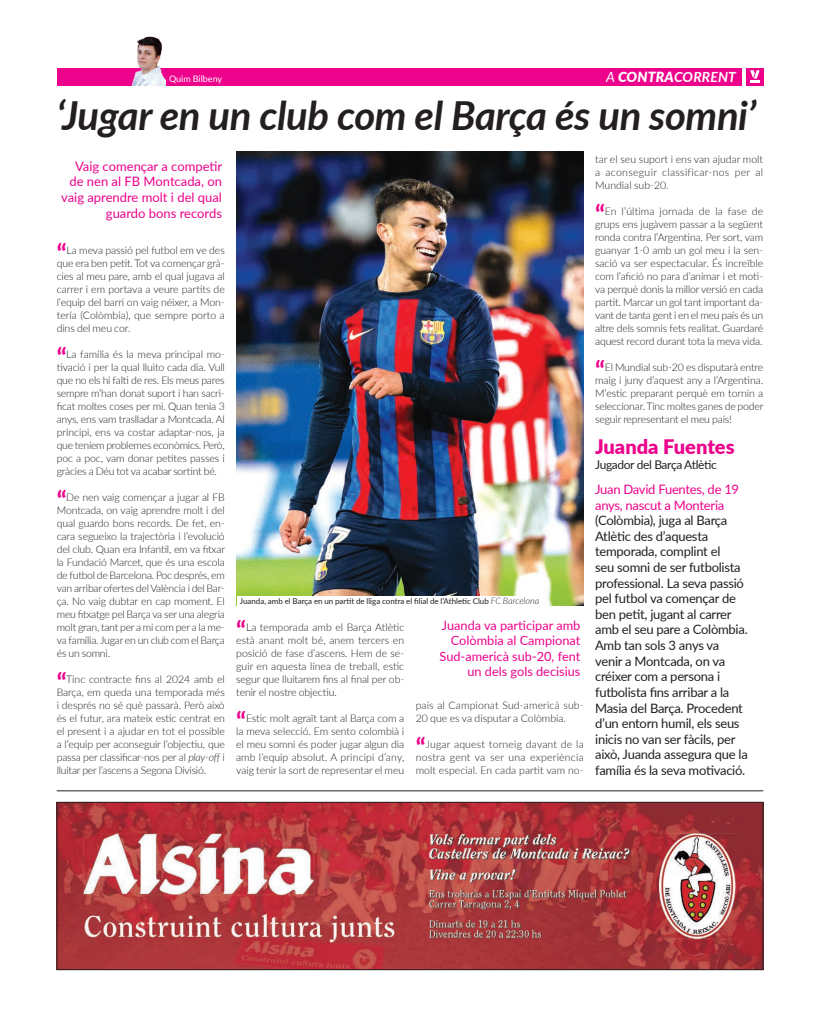
<style>
.page{position:relative;width:820px;height:1021px;background:#fff}
.page>*{position:absolute;margin:0;border:0;box-sizing:border-box;transform-origin:0 0}
.t1{font:italic 700 40px "Lato";letter-spacing:-.01em;color:#231f20}
.t2{font:700 26px "Lato";color:#ed028c}
.t3{font:900 20px "Lato";color:#ed028c}
.t4{font:italic 700 14px "Lato";letter-spacing:.01em;color:#fff}
.t5{font:13px/15.6px "Lato";letter-spacing:-.02em;color:#231f20}
.t6{font:13px/15.6px "Lato";color:#ed028c;text-align:right}
.t7{font:13px/15.6px "Lato";letter-spacing:-.02em;color:#ed028c}
.t8{font:12.7px/15.3px "Lato";color:#ed028c;text-align:right}
.t9{font:12px "Lato";letter-spacing:-.03em;color:#231f20}
.t10{font:300 10.5px/13px "Lato";letter-spacing:-.01em;color:#231f20;text-align:justify}
.t11{font:9px "Lato";color:#fff}
.t12{font:8px "Lato";color:#231f20}
.s1{font-weight:400}
.s2{font-weight:900}
.s3{font-style:italic}
.s4{font-weight:300;font-style:italic;font-size:9px}
</style>
<div class="page">
<div style="left:745px;top:68px;width:18px;height:17px;background:#ed028c"></div>
<svg style="left:750px;top:70px;width:9px;height:13px"></svg>
<div style="left:57px;top:68px;width:684px;height:17px;background:#ed028c"></div>
<img style="left:237px;top:152px;width:346px;height:453px">
<hr style="left:57px;top:790px;width:706px;height:1px;background:#231f20">
<div style="left:237px;top:596px;width:306px;height:12px;background:#fff"></div>
<img style="left:131px;top:36px;width:35px;height:49px">
<img style="left:59px;top:804px;width:702px;height:163px">
<div style="left:57px;top:802px;width:706px;height:167px;border:1px solid #231f20"></div>
<p class="t11" style="left:169px;top:72px;width:55px">Quim Bilbeny</p>
<h3 class="t4" style="left:606px;top:67px;width:131px"><span class="s1">A</span> <span class="s2">CONTRA</span>CORRENT</h3>
<h1 class="t1" style="left:57px;top:86px;width:700px">‘Jugar en un club com el Barça és un somni’</h1>
<p class="t6" style="left:61px;top:158px;width:162px">Vaig començar a competir de nen al FB Montcada, on vaig aprendre molt i del qual guardo bons records</p>
<h2 class="t2" style="left:57px;top:234px;width:12px">“</h2>
<p class="t10" style="left:57px;top:243px;width:169px;text-indent:10px">La meva passió pel futbol em ve des que era ben petit. Tot va començar grà&shy;cies al meu pare, amb el qual jugava al carrer i em portava a veure partits de l’equip del barri on vaig néixer, a Mon&shy;tería (Colòmbia), que sempre porto a dins del meu cor.</p>
<h2 class="t2" style="left:57px;top:338px;width:12px">“</h2>
<p class="t10" style="left:57px;top:347px;width:169px;text-indent:10px">La família és la meva principal mo&shy;tivació i per la qual lluito cada dia. Vull que no els hi falti de res. Els meus pares sempre m’han donat suport i han sacri&shy;ficat moltes coses per mi. Quan tenia 3 anys, ens vam traslladar a Montcada. Al principi, ens va costar adaptar-nos, ja que teníem problemes econòmics. Però, poc a poc, vam donar petites passes i gràcies a Déu tot va acabar sortint bé.</p>
<h2 class="t2" style="left:57px;top:481px;width:12px">“</h2>
<p class="t10" style="left:57px;top:490px;width:170px;text-indent:10px">De nen vaig començar a jugar al FB Montcada, on vaig aprendre molt i del qual guardo bons records. De fet, en&shy;cara segueixo la trajectòria i l’evolució del club. Quan era Infantil, em va fitxar la Fundació Marcet, que és una escola de futbol de Barcelona. Poc després, em van arribar ofertes del València i del Bar&shy;ça. No vaig dubtar en cap moment. El meu fitxatge pel Barça va ser una alegria molt gran, tant per a mi com per a la me&shy;va família. Jugar en un club com el Barça és un somni.</p>
<h2 class="t2" style="left:57px;top:663px;width:12px">“</h2>
<p class="t10" style="left:57px;top:672px;width:169px;text-indent:10px">Tinc contracte fins al 2024 amb el Barça, em queda una temporada més i després no sé què passarà. Però això és el futur, ara mateix estic centrat en el present i a ajudar en tot el possible a l’equip per aconseguir l’objectiu, que passa per classificar-nos per al <span class="s3">play-off</span> i lluitar per l’ascens a Segona Divisió.</p>
<p class="t12" style="left:240px;top:595px;width:301px">Juanda, amb el Barça en un partit de lliga contra el filial de l’Athletic Club <span class="s4">FC Barcelona</span></p>
<h2 class="t2" style="left:236px;top:611px;width:12px">“</h2>
<p class="t10" style="left:236px;top:620px;width:169px;text-indent:10px">La temporada amb el Barça Atlètic està anant molt bé, anem tercers en posició de fase d’ascens. Hem de se&shy;guir en aquesta línea de treball, estic segur que lluitarem fins al final per ob&shy;tenir el nostre objectiu.</p>
<h2 class="t2" style="left:236px;top:702px;width:12px">“</h2>
<p class="t10" style="left:236px;top:711px;width:169px;text-indent:10px">Estic molt agraït tant al Barça com a la meva selecció. Em sento colombià i el meu somni és poder jugar algun dia amb l’equip absolut. A principi d’any, vaig tenir la sort de representar el meu</p>
<p class="t8" style="left:439px;top:617px;width:142px">Juanda va participar amb<br>Colòmbia al Campionat<br>Sud-americà sub-20, fent un dels gols decisius</p>
<p class="t10" style="left:415px;top:698px;width:169px">país al Campionat Sud-americà sub-<br>20 que es va disputar a Colòmbia.</p>
<h2 class="t2" style="left:415px;top:728px;width:12px">“</h2>
<p class="t10" style="left:415px;top:737px;width:169px;text-indent:10px">Jugar aquest torneig davant de la nostra gent va ser una experiència molt especial. En cada partit vam no-</p>
<p class="t10" style="left:595px;top:152px;width:169px">tar el seu suport i ens van ajudar molt a aconseguir classificar-nos per al Mundial sub-20.</p>
<h2 class="t2" style="left:595px;top:195px;width:12px">“</h2>
<p class="t10" style="left:595px;top:204px;width:169px;text-indent:10px">En l’última jornada de la fase de grups ens jugàvem passar a la següent ronda contra l’Argentina. Per sort, vam guanyar 1-0 amb un gol meu i la sen&shy;sació va ser espectacular. És increïble com l’afició no para d’animar i et moti&shy;va perquè donis la millor versió en cada partit. Marcar un gol tant important da&shy;vant de tanta gent i en el meu país és un altre dels somnis fets realitat. Guardaré aquest record durant tota la meva vida.</p>
<h2 class="t2" style="left:595px;top:351px;width:12px">“</h2>
<p class="t10" style="left:595px;top:360px;width:170px;text-indent:10px">El Mundial sub-20 es disputarà entre maig i juny d’aquest any a l’Argentina.<br>M’estic preparant perquè em tornin a seleccionar. Tinc moltes ganes de poder seguir representant el meu país!</p>
<h3 class="t3" style="left:595px;top:431px;width:141px">Juanda Fuentes</h3>
<p class="t9" style="left:595px;top:456px;width:123px">Jugador del Barça Atlètic</p>
<p class="t7" style="left:595px;top:481px;width:145px">Juan David Fuentes, de 19 anys, nascut a Monteria</p>
<p class="t5" style="left:595px;top:512px;width:154px">(Colòmbia), juga al Barça<br>Atlètic des d’aquesta temporada, complint el<br>seu somni de ser futbolista professional. La seva passió pel futbol va començar de ben petit, jugant al carrer amb el seu pare a Colòmbia.<br>Amb tan sols 3 anys va venir a Montcada, on va créixer com a persona i futbolista fins arribar a la<br>Masia del Barça. Procedent d’un entorn humil, els seus inicis no van ser fàcils, per això, Juanda assegura que la família és la seva motivació.</p>
</div>
